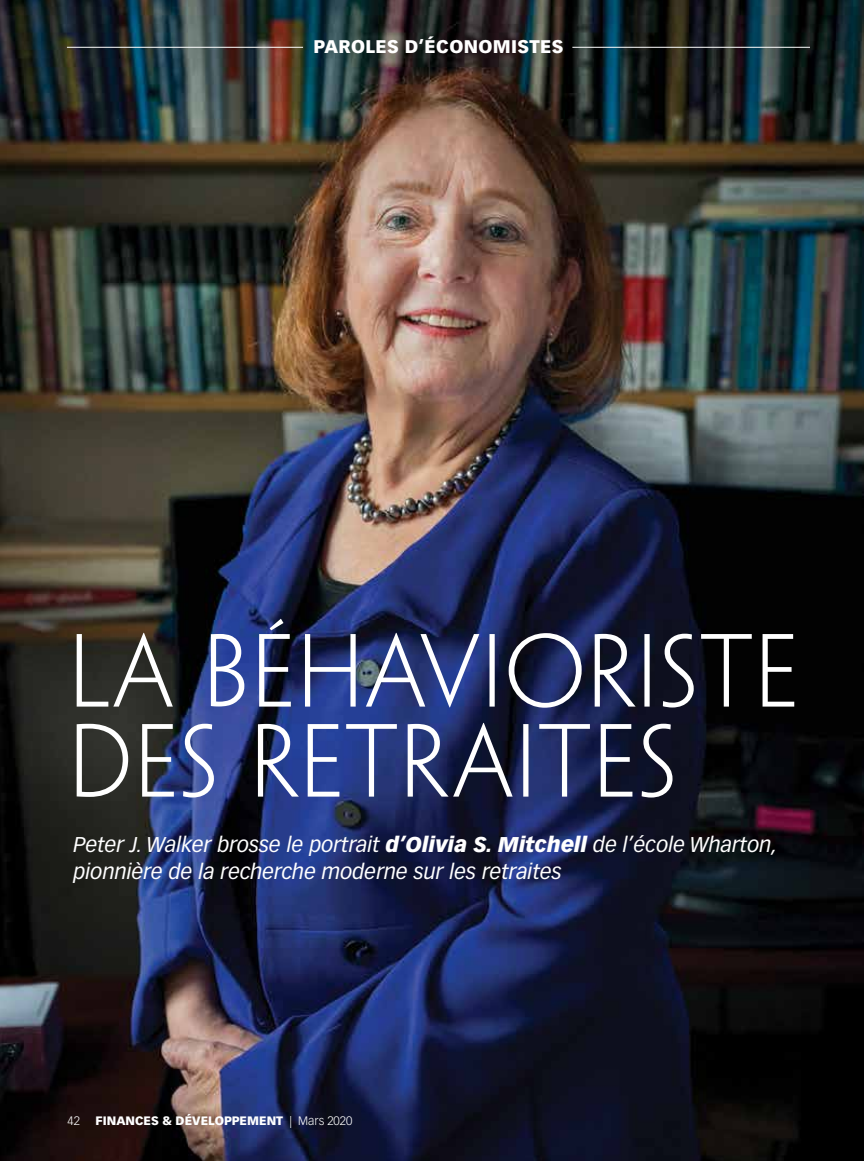
<style>
.page{position:relative;width:864px;height:1161px;background:#fff}
.page>*{position:absolute;margin:0;border:0;box-sizing:border-box;transform-origin:0 0}
.t1{font:300 93px/90px "Penumbra Sans Std";letter-spacing:.025em;color:#fff}
.t2{font:italic 21px/27px "Vectora LT Std";color:#fff}
.t3{font:900 18px "Vectora LT Std";letter-spacing:.02em;color:#fff}
.t4{font:900 12px "Vectora LT Std";color:#fff}
.t5{font:300 12px "Vectora LT Std";color:#fff}
.s1{font-weight:900}
.s2{font-weight:300}
</style>
<div class="page">
<img style="left:0;top:0;width:864px;height:1161px">
<hr style="left:67px;top:47px;width:236px;height:1px;background:#fff">
<hr style="left:572px;top:47px;width:238px;height:1px;background:#fff">
<p class="t3" style="left:313px;top:36px;width:252px">PAROLES D’ÉCONOMISTES</p>
<h1 class="t1" style="left:69px;top:629px;width:731px">LA BÉHAVIORISTE<br>DES RETRAITES</h1>
<p class="t2" style="left:74px;top:832px;width:705px">Peter J. Walker brosse le portrait <span class="s1">d’Olivia S. Mitchell</span> de l’école Wharton, pionnière de la recherche moderne sur les retraites</p>
<p class="t5" style="left:68px;top:1114px;width:14px">42</p>
<p class="t4" style="left:96px;top:1113px;width:258px">FINANCES &amp; DÉVELOPPEMENT <span class="s2">| Mars 2020</span></p>
</div>
